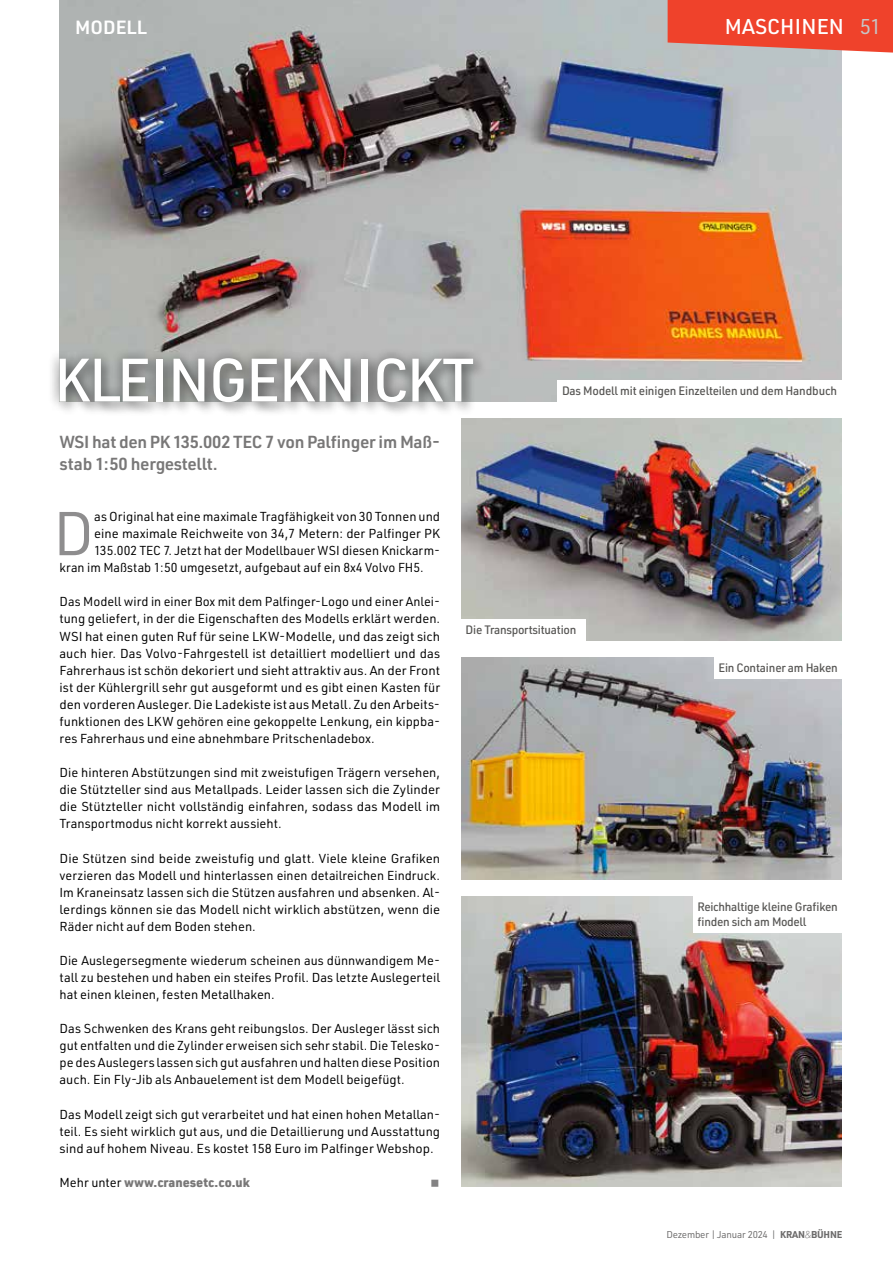
<style>
.page{position:relative;width:893px;height:1263px;background:#fff}
.page>*{position:absolute;margin:0;border:0;box-sizing:border-box;transform-origin:0 0}
.t1{font:60.6px "URWDIN";color:#8e8d8e}
.t2{font:500 60px "URWDIN";letter-spacing:-.02em;color:#fff}
.t3{font:500 21px "URWDIN";letter-spacing:.01em;color:#fff}
.t4{font:900 19.5px "URWDIN";color:#838283}
.t5{font:600 18.75px "URWDIN";color:#fff}
.t6{font:600 17.1px/21.6px "URWDIN";letter-spacing:-.015em;color:#787777}
.t7{font:12.75px/17.1px "URWDIN";color:#000;text-align:justify}
.t8{font:900 12.75px "URWDIN";color:#787777}
.t9{font:500 12px/15px "URWDIN";letter-spacing:-.015em;color:#575654}
.t10{font:9.75px "URWDIN";letter-spacing:-.025em;color:#6d6c6c}
.s1{font-weight:400;color:#c6c6c7}
.s2{font-weight:400;color:#000}
.s3{font-weight:700}
.s4{font-weight:200}
</style>
<div class="page">
<img style="left:60px;top:0;width:782px;height:402px">
<svg style="left:668px;top:0;width:225px;height:53px;background:#ea4f3b"></svg>
<div style="left:57px;top:355px;width:431px;height:63px;background:#000;opacity:.3"></div>
<div style="left:48px;top:347px;width:436px;height:66px;background:#000;opacity:.5"></div>
<img style="left:461px;top:419px;width:381px;height:221px">
<img style="left:461px;top:658px;width:381px;height:221px">
<img style="left:461px;top:897px;width:381px;height:290px">
<div style="left:461px;top:619px;width:125px;height:22px;background:#fff"></div>
<div style="left:714px;top:657px;width:128px;height:22px;background:#fff"></div>
<div style="left:693px;top:896px;width:149px;height:37px;background:#fff"></div>
<div style="left:558px;top:380px;width:284px;height:22px;background:#fff"></div>
<h3 class="t5" style="left:75px;top:15px;width:73px">MODELL</h3>
<h3 class="t3" style="left:725px;top:12px;width:158px">MASCHINEN <span class="s1">51</span></h3>
<h2 class="t2" style="left:54px;top:340px;width:422px">KLEINGEKNICKT</h2>
<p class="t9" style="left:562px;top:383px;width:277px">Das Modell mit einigen Einzelteilen und dem Handbuch</p>
<h3 class="t6" style="left:60px;top:431px;width:382px">WSI hat den PK 135.002 TEC 7 von Palfinger im Maß&shy;stab 1:50 hergestellt.</h3>
<h1 class="t1" style="left:53px;top:494px;width:43px">D</h1>
<p class="t7" style="left:94px;top:508px;width:347px">as Original hat eine maximale Tragfähigkeit von 30 Tonnen und</p>
<p class="t7" style="left:94px;top:525px;width:347px">eine maximale Reichweite von 34,7 Metern: der Palfinger PK</p>
<p class="t7" style="left:94px;top:542px;width:347px">135.002 TEC 7. Jetzt hat der Modellbauer WSI diesen Knickarm-</p>
<p class="t7" style="left:60px;top:559px;width:366px">kran im Maßstab 1:50 umgesetzt, aufgebaut auf ein 8x4 Volvo FH5.</p>
<p class="t7" style="left:60px;top:593px;width:382px">Das Modell wird in einer Box mit dem Palfinger-Logo und einer Anlei&shy;tung geliefert, in der die Eigenschaften des Modells erklärt werden.<br>WSI hat einen guten Ruf für seine LKW-Modelle, und das zeigt sich auch hier. Das Volvo-Fahrgestell ist detailliert modelliert und das Fahrerhaus ist schön dekoriert und sieht attraktiv aus. An der Front ist der Kühlergrill sehr gut ausgeformt und es gibt einen Kasten für den vorderen Ausleger. Die Ladekiste ist aus Metall. Zu den Arbeits&shy;funktionen des LKW gehören eine gekoppelte Lenkung, ein kippba&shy;res Fahrerhaus und eine abnehmbare Pritschenladebox.</p>
<p class="t7" style="left:60px;top:764px;width:382px">Die hinteren Abstützungen sind mit zweistufigen Trägern versehen, die Stützteller sind aus Metallpads. Leider lassen sich die Zylinder die Stützteller nicht vollständig einfahren, sodass das Modell im Transportmodus nicht korrekt aussieht.</p>
<p class="t7" style="left:60px;top:849px;width:382px">Die Stützen sind beide zweistufig und glatt. Viele kleine Grafiken verzieren das Modell und hinterlassen einen detailreichen Eindruck.<br>Im Kraneinsatz lassen sich die Stützen ausfahren und absenken. Al&shy;lerdings können sie das Modell nicht wirklich abstützen, wenn die Räder nicht auf dem Boden stehen.</p>
<p class="t7" style="left:60px;top:951px;width:382px">Die Auslegersegmente wiederum scheinen aus dünnwandigem Me&shy;tall zu bestehen und haben ein steifes Profil. Das letzte Auslegerteil hat einen kleinen, festen Metallhaken.</p>
<p class="t7" style="left:60px;top:1020px;width:382px">Das Schwenken des Krans geht reibungslos. Der Ausleger lässt sich gut entfalten und die Zylinder erweisen sich sehr stabil. Die Telesko&shy;pe des Auslegers lassen sich gut ausfahren und halten diese Position auch. Ein Fly-Jib als Anbauelement ist dem Modell beigefügt.</p>
<p class="t7" style="left:60px;top:1105px;width:382px">Das Modell zeigt sich gut verarbeitet und hat einen hohen Metallan&shy;teil. Es sieht wirklich gut aus, und die Detaillierung und Ausstattung sind auf hohem Niveau. Es kostet 158 Euro im Palfinger Webshop.</p>
<p class="t8" style="left:60px;top:1173px;width:192px"><span class="s2">Mehr unter</span> www.cranesetc.co.uk</p>
<h3 class="t4" style="left:430px;top:1169px;width:12px">▬</h3>
<p class="t9" style="left:466px;top:622px;width:112px">Die Transportsituation</p>
<p class="t9" style="left:719px;top:660px;width:121px">Ein Container am Haken</p>
<p class="t9" style="left:698px;top:899px;width:142px">Reichhaltige kleine Grafiken finden sich am Modell</p>
<p class="t10" style="left:667px;top:1228px;width:177px">Dezember | Januar 2024 | <span class="s3">KRAN</span><span class="s4">&amp;</span><span class="s3">BÜHNE</span></p>
</div>
